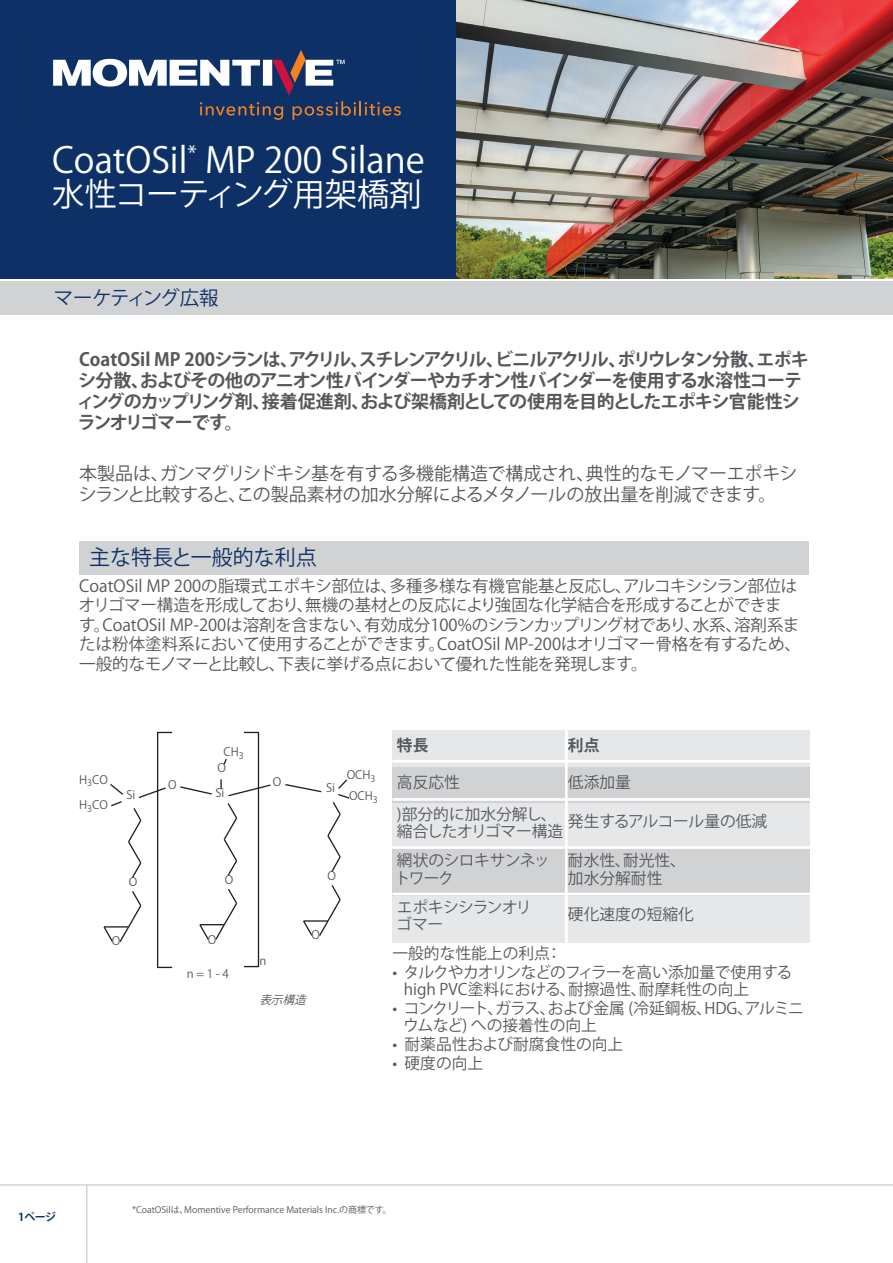
<style>
.page{position:relative;width:893px;height:1263px;background:#fff}
.page>*{position:absolute;margin:0;border:0;box-sizing:border-box;transform-origin:0 0}
.t1{font:35.25px "Koz Go Pro";color:#fff}
.t2{font:32.25px "Koz Go Pro";letter-spacing:-.03em;color:#fff}
.t3{font:21px "Koz Go Pro";color:#0d3166}
.t4{font:19.5px "Koz Go Pro";letter-spacing:-.045em;color:#0d3166}
.t5{font:700 18px/21px "Koz Go Pro";letter-spacing:-.055em;color:#55585b}
.t6{font:18px/21px "Koz Go Pro";letter-spacing:-.02em;color:#55585b}
.t7{font:16.5px/19.5px "Koz Go Pro";color:#55585b}
.t8{font:15.75px/29.2px "Koz Go Pro";color:#55585b}
.t9{font:15.75px/17.2px "Koz Go Pro";letter-spacing:-.02em;color:#55585b}
.t10{font:15.75px "Koz Go Pro";letter-spacing:-.045em;color:#55585b}
.t11{font:700 15.75px "Koz Go Pro";color:#55585b}
.t12{font:11.55px "Koz Go Pro";color:#55585b}
.t13{font:italic 11.55px "Koz Go Pro";color:#55585b}
.t14{font:700 10.95px "Koz Go Pro";color:#0d3166}
.t15{font:9px "Koz Go Pro";color:#55585b}
</style>
<div class="page">
<hr style="left:86px;top:1184px;width:1px;height:79px;background:#d1d2d4">
<hr style="left:0;top:1184px;width:893px;height:2px;background:#d1d2d4">
<div style="left:0;top:0;width:461px;height:278px;background:#0d3166"></div>
<div style="left:0;top:282px;width:893px;height:33px;background:#d1d2d4"></div>
<svg style="left:53px;top:50px;width:348px;height:70px"></svg>
<img style="left:457px;top:0;width:436px;height:278px">
<div style="left:392px;top:767px;width:418px;height:36px;background:#d1d2d4"></div>
<div style="left:392px;top:803px;width:418px;height:46px;background:#e6e7e9"></div>
<div style="left:392px;top:849px;width:418px;height:47px;background:#d1d2d4"></div>
<div style="left:392px;top:896px;width:418px;height:46px;background:#e6e7e9"></div>
<div style="left:392px;top:731px;width:418px;height:36px;background:#e6e7e9"></div>
<hr style="left:392px;top:760px;width:418px;height:2px;background:#fff">
<hr style="left:392px;top:798px;width:418px;height:3px;background:#fff">
<hr style="left:392px;top:846px;width:418px;height:3px;background:#fff">
<hr style="left:392px;top:893px;width:418px;height:2px;background:#fff">
<hr style="left:565px;top:730px;width:3px;height:217px;background:#fff">
<div style="left:79px;top:541px;width:729px;height:33px;background:#d1d2d4"></div>
<svg style="left:303px;top:885px;width:38px;height:51px"></svg>
<svg style="left:199px;top:889px;width:39px;height:51px"></svg>
<svg style="left:103px;top:891px;width:39px;height:51px"></svg>
<svg style="left:180px;top:786px;width:32px;height:9px"></svg>
<svg style="left:110px;top:784px;width:56px;height:94px"></svg>
<svg style="left:220px;top:779px;width:51px;height:98px"></svg>
<svg style="left:285px;top:779px;width:65px;height:93px"></svg>
<svg style="left:223px;top:758px;width:4px;height:7px"></svg>
<div style="left:157px;top:732px;width:16px;height:236px;border:1px solid #231f20"></div>
<div style="left:243px;top:732px;width:16px;height:235px;border:1px solid #231f20"></div>
<h1 class="t1" style="left:52px;top:137px;width:374px">CoatOSil<sup>*</sup> MP 200 Silane</h1>
<h2 class="t2" style="left:52px;top:173px;width:371px">水性コーティング用架橋剤</h2>
<p class="t4" style="left:54px;top:286px;width:166px">マーケティング広報</p>
<p class="t5" style="left:77px;top:350px;width:733px">CoatOSil MP 200シランは、アクリル、スチレンアクリル、ビニルアクリル、ポリウレタン分散、エポキシ分散、およびその他のアニオン性バインダーやカチオン性バインダーを使用する水溶性コーティングのカップリング剤、接着促進剤、および架橋剤としての使用を目的としたエポキシ官能性シランオリゴマーです。</p>
<p class="t6" style="left:79px;top:463px;width:720px">本製品は、ガンマグリシドキシ基を有する多機能構造で構成され、典性的なモノマーエポキシシランと比較すると、この製品素材の加水分解によるメタノールの放出量を削減できます。</p>
<p class="t3" style="left:89px;top:544px;width:229px">主な特長と一般的な利点</p>
<p class="t7" style="left:79px;top:576px;width:723px">CoatOSil MP 200の脂環式エポキシ部位は、多種多様な有機官能基と反応し、アルコキシシラン部位はオリゴマー構造を形成しており、無機の基材との反応により強固な化学結合を形成することができます。CoatOSil MP-200は溶剤を含まない、有効成分100%のシランカップリング材であり、水系、溶剤系または粉体塗料系において使用することができます。CoatOSil MP-200はオリゴマー骨格を有するため、一般的なモノマーと比較し、下表に挙げる点において優れた性能を発現します。</p>
<p class="t12" style="left:79px;top:772px;width:30px">H<sub>3</sub>CO</p>
<p class="t12" style="left:79px;top:798px;width:30px">H<sub>3</sub>CO</p>
<p class="t12" style="left:223px;top:744px;width:22px">CH<sub>3</sub></p>
<p class="t12" style="left:218px;top:760px;width:10px">O</p>
<p class="t12" style="left:273px;top:774px;width:10px">O</p>
<p class="t12" style="left:168px;top:778px;width:10px">O</p>
<p class="t12" style="left:126px;top:788px;width:10px">Si</p>
<p class="t12" style="left:216px;top:785px;width:10px">Si</p>
<p class="t12" style="left:326px;top:781px;width:10px">Si</p>
<p class="t12" style="left:347px;top:768px;width:30px">OCH<sub>3</sub></p>
<p class="t12" style="left:349px;top:789px;width:30px">OCH<sub>3</sub></p>
<p class="t12" style="left:129px;top:874px;width:10px">O</p>
<p class="t12" style="left:225px;top:872px;width:10px">O</p>
<p class="t12" style="left:328px;top:869px;width:10px">O</p>
<p class="t12" style="left:112px;top:933px;width:10px">O</p>
<p class="t12" style="left:208px;top:932px;width:10px">O</p>
<p class="t12" style="left:311px;top:927px;width:10px">O</p>
<p class="t12" style="left:187px;top:967px;width:44px">n = 1 - 4</p>
<p class="t12" style="left:259px;top:954px;width:8px">n</p>
<p class="t13" style="left:259px;top:992px;width:52px">表示構造</p>
<p class="t11" style="left:397px;top:735px;width:33px">特長</p>
<p class="t11" style="left:568px;top:735px;width:33px">利点</p>
<p class="t8" style="left:397px;top:768px;width:64px">高反応性</p>
<p class="t8" style="left:568px;top:768px;width:64px">低添加量</p>
<p class="t8" style="left:397px;top:800px;width:161px">)部分的に加水分解し、</p>
<p class="t8" style="left:568px;top:807px;width:201px">発生するアルコール量の低減</p>
<p class="t8" style="left:397px;top:817px;width:290px">縮合したオリゴマー構造<br>網状のシロキサンネッ 耐水性、耐光性、</p>
<p class="t8" style="left:395px;top:864px;width:61px">トワーク</p>
<p class="t8" style="left:568px;top:864px;width:96px">加水分解耐性</p>
<p class="t10" style="left:397px;top:897px;width:136px">エポキシシランオリ</p>
<p class="t8" style="left:568px;top:900px;width:127px">硬化速度の短縮化</p>
<p class="t8" style="left:396px;top:910px;width:49px">ゴマー</p>
<p class="t8" style="left:392px;top:939px;width:171px">一般的な性能上の利点：</p>
<p class="t8" style="left:404px;top:964px;width:390px;line-height:17.2px;text-indent:-11px">• タルクやカオリンなどのフィラーを高い添加量で使用するhigh PVC塗料における、耐擦過性、耐摩耗性の向上</p>
<p class="t9" style="left:403px;top:1000px;width:402px;text-indent:-11px">• コンクリート、ガラス、および金属 (冷延鋼板、HDG、アルミニウムなど) への接着性の向上</p>
<p class="t8" style="left:392px;top:1030px;width:232px">• 耐薬品性および耐腐食性の向上</p>
<p class="t8" style="left:392px;top:1049px;width:92px">• 硬度の向上</p>
<p class="t14" style="left:18px;top:1210px;width:39px">1ページ</p>
<p class="t15" style="left:132px;top:1204px;width:261px">*CoatOSilは、Momentive Performance Materials Inc.の商標です。</p>
</div>
